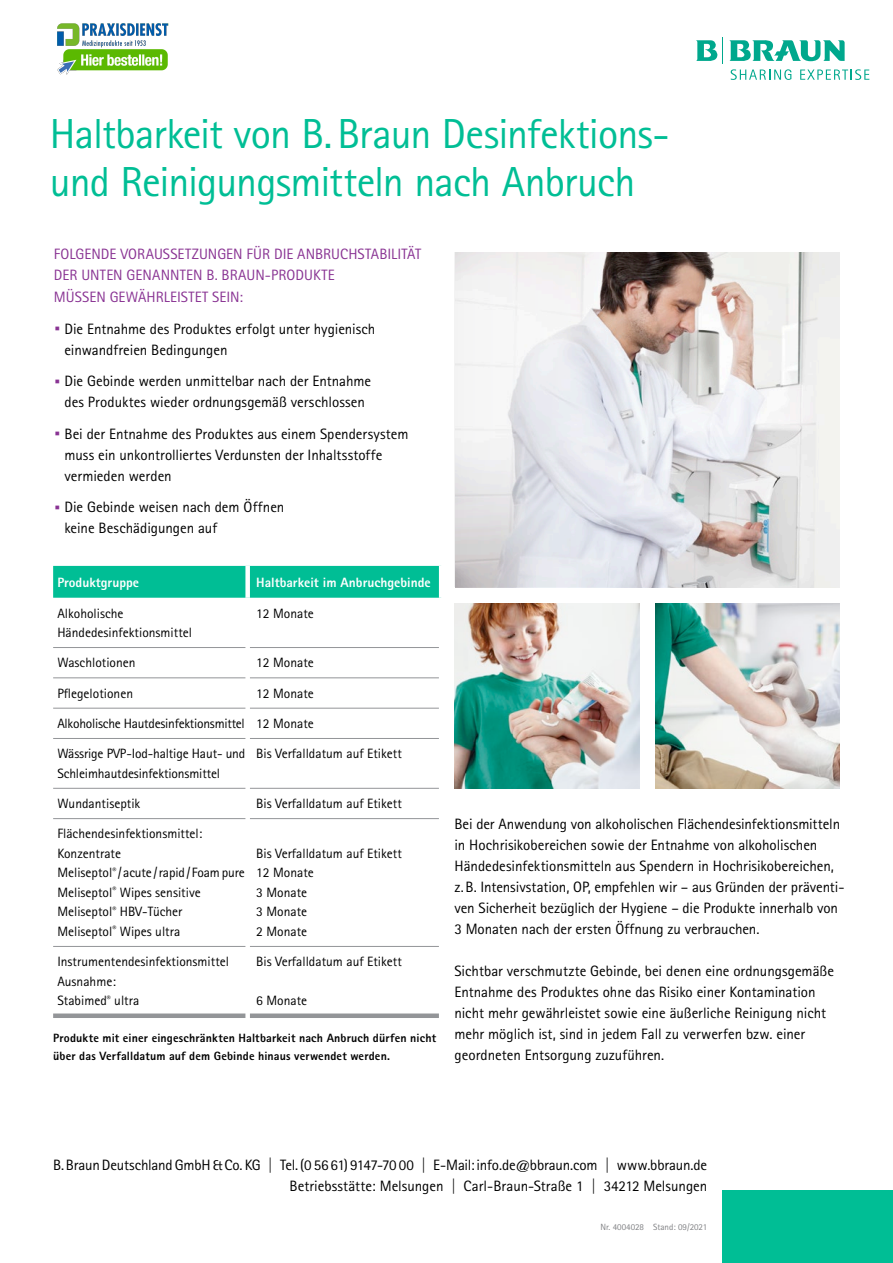
<style>
.page{position:relative;width:893px;height:1263px;background:#fff}
.page>*{position:absolute;margin:0;border:0;box-sizing:border-box;transform-origin:0 0}
.t1{font:42px/48px "Rotis Sans Serif Pro";letter-spacing:-.02em;color:#00be95}
.t2{font:15px/21px "Rotis Sans Serif Pro";letter-spacing:-.005em;color:#000}
.t3{font:15px/21.3px "Rotis Sans Serif Pro";color:#893393}
.t4{font:13.5px/19.5px "Rotis Sans Serif Pro";color:#000}
.t5{font:13.5px "Rotis Sans Serif Pro";letter-spacing:-.02em;color:#000}
.t6{font:800 13.5px "Rotis Sans Serif Pro";color:#fff}
.t7{font:800 12px/18px "Rotis Sans Serif Pro";letter-spacing:.01em;color:#000}
.t8{font:9px "Rotis Sans Serif Pro";color:#808184}
.s1{font-weight:800;font-size:30px;color:#893393}
</style>
<div class="page">
<div style="left:722px;top:1191px;width:171px;height:72px;background:#00be95"></div>
<img style="left:655px;top:604px;width:185px;height:185px">
<img style="left:454px;top:604px;width:185px;height:185px">
<div style="left:53px;top:566px;width:386px;height:32px;background:#00be95"></div>
<div style="left:245px;top:566px;width:5px;height:32px;background:#fff"></div>
<hr style="left:53px;top:647px;width:192px;height:1px;background:#939598">
<hr style="left:250px;top:647px;width:189px;height:1px;background:#939598">
<hr style="left:53px;top:677px;width:192px;height:1px;background:#939598">
<hr style="left:250px;top:677px;width:189px;height:1px;background:#939598">
<hr style="left:53px;top:708px;width:192px;height:1px;background:#939598">
<hr style="left:250px;top:708px;width:189px;height:1px;background:#939598">
<hr style="left:53px;top:738px;width:192px;height:1px;background:#939598">
<hr style="left:250px;top:738px;width:189px;height:1px;background:#939598">
<hr style="left:53px;top:788px;width:192px;height:1px;background:#939598">
<hr style="left:250px;top:788px;width:189px;height:1px;background:#939598">
<hr style="left:53px;top:818px;width:192px;height:1px;background:#939598">
<hr style="left:250px;top:818px;width:189px;height:1px;background:#939598">
<hr style="left:53px;top:946px;width:192px;height:1px;background:#939598">
<hr style="left:250px;top:946px;width:189px;height:1px;background:#939598">
<div style="left:53px;top:1013px;width:192px;height:5px;background:#939598"></div>
<div style="left:250px;top:1013px;width:189px;height:5px;background:#939598"></div>
<svg style="left:731px;top:69px;width:60px;height:11px"></svg>
<svg style="left:800px;top:69px;width:69px;height:11px"></svg>
<svg style="left:729px;top:40px;width:116px;height:21px"></svg>
<svg style="left:696px;top:37px;width:27px;height:26px"></svg>
<svg style="left:454px;top:253px;width:386px;height:334px"></svg>
<img style="left:57px;top:23px;width:112px;height:52px">
<h1 class="t1" style="left:50px;top:110px;width:621px">Haltbarkeit von B.Braun Desinfektions&shy;und Reinigungsmitteln nach Anbruch</h1>
<p class="t3" style="left:54px;top:244px;width:369px">FOLGENDE VORAUSSETZUNGEN FÜR DIE ANBRUCHSTABILITÄT<br>DER UNTEN GENANNTEN B. BRAUN-PRODUKTE<br>MÜSSEN GEWÄHRLEISTET SEIN:</p>
<p class="t2" style="left:64px;top:318px;width:312px;text-indent:-11px"><span class="s1">·</span> Die Entnahme des Produktes erfolgt unter hygienisch einwandfreien Bedingungen</p>
<p class="t2" style="left:54px;top:371px;width:319px;text-align:center"><span class="s1">·</span> Die Gebinde werden unmittelbar nach der Entnahme des Produktes wieder ordnungsgemäß verschlossen</p>
<p class="t2" style="left:64px;top:423px;width:346px;text-indent:-11px"><span class="s1">·</span> Bei der Entnahme des Produktes aus einem Spendersystem muss ein unkontrolliertes Verdunsten der Inhaltsstoffe vermieden werden</p>
<p class="t2" style="left:64px;top:497px;width:221px;text-indent:-11px"><span class="s1">·</span> Die Gebinde weisen nach dem Öffnen keine Beschädigungen auf</p>
<p class="t6" style="left:57px;top:574px;width:83px">Produktgruppe</p>
<p class="t6" style="left:256px;top:574px;width:176px">Haltbarkeit im Anbruchgebinde</p>
<p class="t4" style="left:57px;top:603px;width:136px">Alkoholische<br>Händedesinfektionsmittel</p>
<p class="t4" style="left:256px;top:603px;width:59px">12 Monate</p>
<p class="t4" style="left:57px;top:653px;width:80px">Waschlotionen</p>
<p class="t4" style="left:256px;top:653px;width:59px">12 Monate</p>
<p class="t4" style="left:57px;top:683px;width:77px">Pflegelotionen</p>
<p class="t4" style="left:256px;top:683px;width:59px">12 Monate</p>
<p class="t5" style="left:57px;top:715px;width:258px">Alkoholische Hautdesinfektionsmittel 12 Monate</p>
<p class="t4" style="left:57px;top:744px;width:190px">Wässrige PVP-Iod-haltige Haut- und<br>Schleimhautdesinfektionsmittel</p>
<p class="t4" style="left:256px;top:744px;width:147px">Bis Verfalldatum auf Etikett</p>
<p class="t4" style="left:57px;top:794px;width:84px">Wundantiseptik</p>
<p class="t4" style="left:256px;top:794px;width:147px">Bis Verfalldatum auf Etikett</p>
<p class="t4" style="left:57px;top:824px;width:189px">Flächendesinfektionsmittel:<br>Konzentrate<br>Meliseptol<sup>®</sup> /acute/rapid/Foam pure<br>Meliseptol<sup>®</sup> Wipes sensitive<br>Meliseptol<sup>®</sup> HBV-Tücher<br>Meliseptol<sup>®</sup> Wipes ultra</p>
<p class="t4" style="left:256px;top:844px;width:147px">Bis Verfalldatum auf Etikett<br>12 Monate<br>3 Monate<br>3 Monate<br>2 Monate</p>
<p class="t4" style="left:57px;top:952px;width:173px">Instrumentendesinfektionsmittel<br>Ausnahme:<br>Stabimed<sup>®</sup> ultra</p>
<p class="t4" style="left:256px;top:952px;width:147px">Bis Verfalldatum auf Etikett</p>
<p class="t4" style="left:256px;top:991px;width:52px">6 Monate</p>
<p class="t7" style="left:53px;top:1029px;width:384px">Produkte mit einer eingeschränkten Haltbarkeit nach Anbruch dürfen nicht über das Verfalldatum auf dem Gebinde hinaus verwendet werden.</p>
<p class="t2" style="left:454px;top:814px;width:392px">Bei der Anwendung von alkoholischen Flächendesinfektionsmitteln in Hochrisikobereichen sowie der Entnahme von alkoholischen Händedesinfektionsmitteln aus Spendern in Hochrisikobereichen, z.B. Intensivstation, OP, empfehlen wir – aus Gründen der präventi&shy;ven Sicherheit bezüglich der Hygiene – die Produkte innerhalb von 3 Monaten nach der ersten Öffnung zu verbrauchen.</p>
<p class="t2" style="left:454px;top:961px;width:381px">Sichtbar verschmutzte Gebinde, bei denen eine ordnungsgemäße Entnahme des Produktes ohne das Risiko einer Kontamination nicht mehr gewährleistet sowie eine äußerliche Reinigung nicht mehr möglich ist, sind in jedem Fall zu verwerfen bzw. einer geordneten Entsorgung zuzuführen.</p>
<p class="t2" style="left:53px;top:1155px;width:656px;text-align:right">B.Braun Deutschland GmbH &amp; Co. KG | Tel. (0 56 61) 9147-70 00 | E-Mail: info.de@bbraun.com | www.bbraun.de<br>Betriebsstätte: Melsungen | Carl-Braun-Straße 1 | 34212 Melsungen</p>
<p class="t8" style="left:601px;top:1221px;width:108px">Nr. 4004028 Stand: 09/2021</p>
</div>
